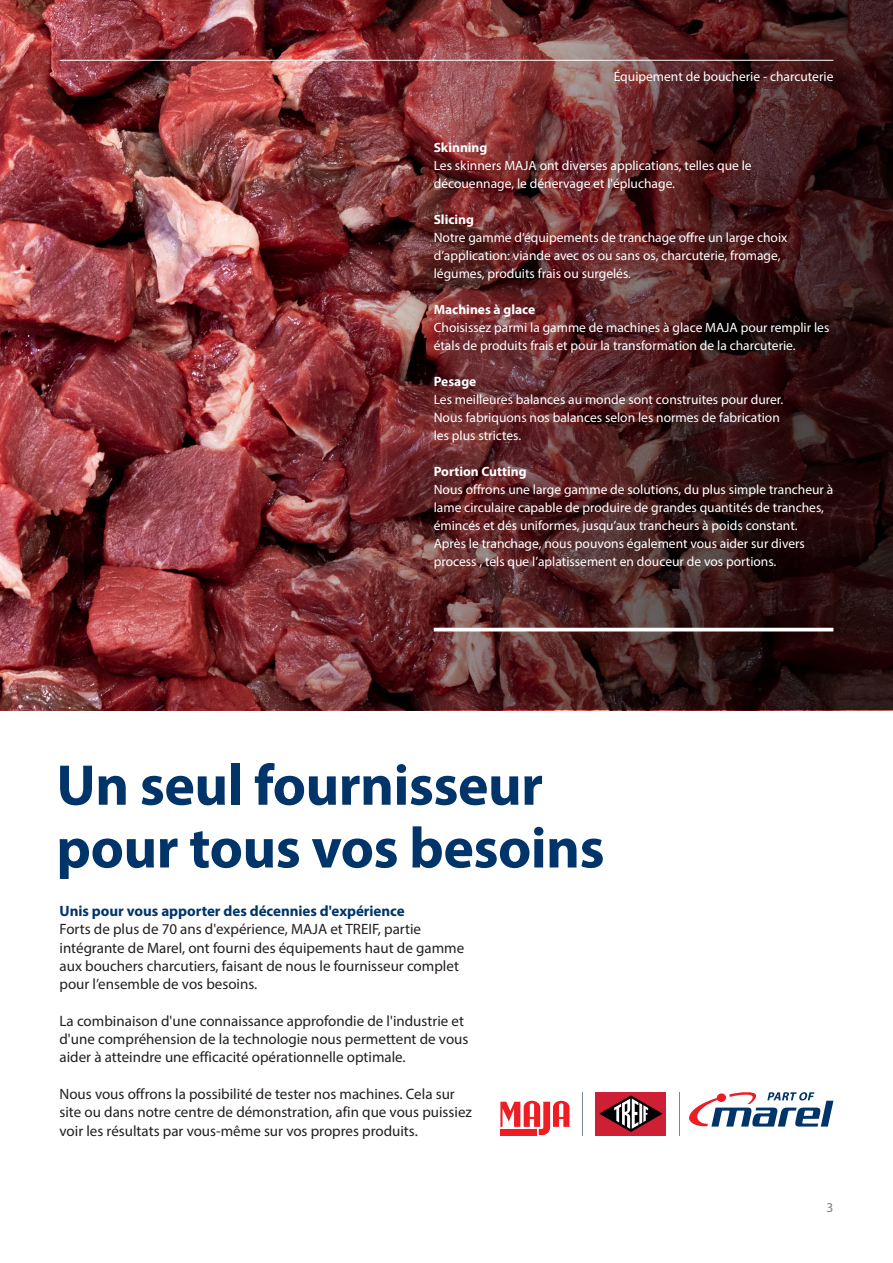
<style>
.page{position:relative;width:893px;height:1263px;background:#fff}
.page>*{position:absolute;margin:0;border:0;box-sizing:border-box;transform-origin:0 0}
.t1{font:700 57.9px/62.7px "Myriad Pro";letter-spacing:-.01em;color:#013469}
.t2{font:15px/18.3px "Myriad Pro";color:#231f20}
.t3{font:700 15px "Myriad Pro";letter-spacing:-.005em;color:#013469}
.t4{font:13.5px/18px "Myriad Pro";color:#fff}
.t5{font:700 13.5px "Myriad Pro";color:#fff}
.t6{font:13.5px "Myriad Pro";color:#727f8a}
</style>
<div class="page">
<img style="left:0;top:0;width:893px;height:710px">
<hr style="left:60px;top:60px;width:773px;height:1px;background:#fff">
<hr style="left:434px;top:628px;width:399px;height:3px;background:#fff">
<svg style="left:689px;top:1092px;width:144px;height:35px"></svg>
<hr style="left:679px;top:1092px;width:1px;height:43px;background:#7a8892">
<div style="left:596px;top:1092px;width:70px;height:43px;background:#ce1f35"></div>
<svg style="left:599px;top:1095px;width:64px;height:37px"></svg>
<svg style="left:500px;top:1101px;width:69px;height:34px"></svg>
<div style="left:500px;top:1129px;width:37px;height:6px;background:#ee1d23"></div>
<hr style="left:582px;top:1092px;width:1px;height:43px;background:#7a8892">
<p class="t4" style="left:614px;top:68px;width:221px">Équipement de boucherie - charcuterie</p>
<p class="t5" style="left:434px;top:140px;width:55px">Skinning</p>
<p class="t4" style="left:434px;top:156px;width:319px">Les skinners MAJA ont diverses applications, telles que le découennage, le dénervage et l'épluchage.</p>
<p class="t5" style="left:434px;top:212px;width:42px">Slicing</p>
<p class="t4" style="left:434px;top:228px;width:355px">Notre gamme d’équipements de tranchage offre un large choix d’application: viande avec os ou sans os, charcuterie, fromage, légumes, produits frais ou surgelés.</p>
<p class="t5" style="left:434px;top:302px;width:103px">Machines à glace</p>
<p class="t4" style="left:434px;top:318px;width:397px">Choisissez parmi la gamme de machines à glace MAJA pour remplir les étals de produits frais et pour la transformation de la charcuterie.</p>
<p class="t5" style="left:434px;top:374px;width:44px">Pesage</p>
<p class="t4" style="left:434px;top:390px;width:351px">Les meilleures balances au monde sont construites pour durer.<br>Nous fabriquons nos balances selon les normes de fabrication les plus strictes.</p>
<p class="t5" style="left:434px;top:464px;width:94px">Portion Cutting</p>
<p class="t4" style="left:434px;top:480px;width:401px">Nous offrons une large gamme de solutions, du plus simple trancheur à lame circulaire capable de produire de grandes quantités de tranches, émincés et dés uniformes, jusqu’aux trancheurs à poids constant.<br>Après le tranchage, nous pouvons également vous aider sur divers process , tels que l’aplatissement en douceur de vos portions.</p>
<h1 class="t1" style="left:56px;top:756px;width:550px">Un seul fournisseur pour tous vos besoins</h1>
<p class="t3" style="left:60px;top:903px;width:347px">Unis pour vous apporter des décennies d'expérience</p>
<p class="t2" style="left:60px;top:920px;width:406px">Forts de plus de 70 ans d'expérience, MAJA et TREIF, partie intégrante de Marel, ont fourni des équipements haut de gamme aux bouchers charcutiers, faisant de nous le fournisseur complet pour l’ensemble de vos besoins.</p>
<p class="t2" style="left:60px;top:1012px;width:410px">La combinaison d'une connaissance approfondie de l'industrie et d'une compréhension de la technologie nous permettent de vous aider à atteindre une efficacité opérationnelle optimale.</p>
<p class="t2" style="left:60px;top:1085px;width:414px">Nous vous offrons la possibilité de tester nos machines. Cela sur site ou dans notre centre de démonstration, afin que vous puissiez voir les résultats par vous-même sur vos propres produits.</p>
<p class="t6" style="left:826px;top:1201px;width:8px">3</p>
</div>
